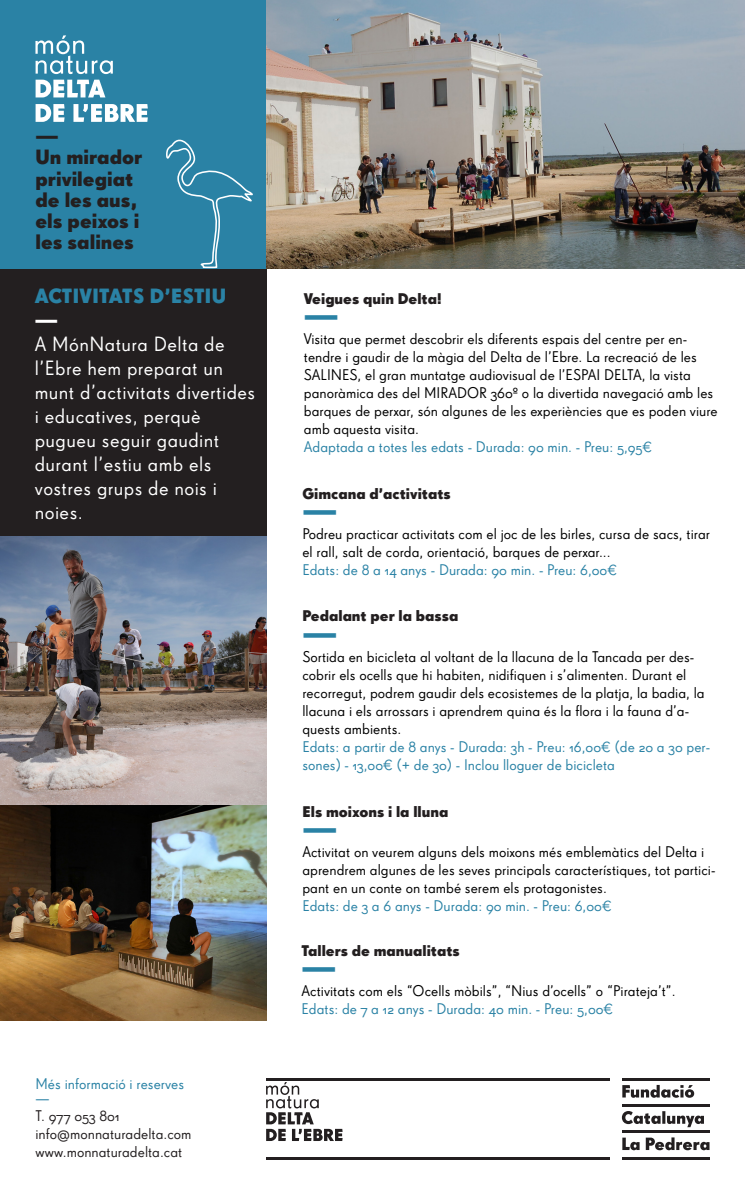
<style>
.page{position:relative;width:745px;height:1180px;background:#fff}
.page>*{position:absolute;margin:0;border:0;box-sizing:border-box;transform-origin:0 0}
.t1{font:700 30px "Super Grotesk A";color:#2a82a5}
.t2{font:20px/24px "Super Grotesk A";letter-spacing:.02em;color:#fff}
.t3{font:700 20px "Super Grotesk A";color:#231f20}
.t4{font:700 20px "Super Grotesk A";letter-spacing:.02em;color:#2a82a5}
.t5{font:15px/18px "Super Grotesk A";color:#000}
.t6{font:15px/18px "Super Grotesk A";color:#2a82a5}
.t7{font:700 15px "Super Grotesk A";color:#231f20}
.t8{font:15px "Super Grotesk A";color:#231f20}
.s1{font-weight:700}
</style>
<div class="page">
<div style="left:0;top:268px;width:266px;height:268px;background:#231f20"></div>
<img style="left:0;top:536px;width:266px;height:484px">
<svg style="left:622px;top:1085px;width:71px;height:13px"></svg>
<hr style="left:622px;top:1078px;width:87px;height:3px;background:#231f20">
<hr style="left:622px;top:1104px;width:87px;height:3px;background:#231f20">
<hr style="left:622px;top:1131px;width:87px;height:2px;background:#231f20">
<hr style="left:622px;top:1157px;width:87px;height:2px;background:#231f20">
<svg style="left:622px;top:1137px;width:87px;height:13px"></svg>
<svg style="left:621px;top:1111px;width:82px;height:16px"></svg>
<hr style="left:266px;top:1078px;width:343px;height:3px;background:#231f20">
<hr style="left:266px;top:1157px;width:343px;height:2px;background:#231f20">
<div style="left:0;top:0;width:266px;height:269px;background:#2a82a5"></div>
<svg style="left:166px;top:139px;width:87px;height:130px"></svg>
<svg style="left:36px;top:80px;width:69px;height:17px"></svg>
<svg style="left:36px;top:104px;width:28px;height:18px"></svg>
<svg style="left:73px;top:104px;width:75px;height:18px"></svg>
<svg style="left:35px;top:35px;width:78px;height:39px"></svg>
<img style="left:266px;top:0;width:478px;height:268px">
<svg style="left:266px;top:1082px;width:76px;height:59px"></svg>
<p class="t3" style="left:35px;top:123px;width:25px">—</p>
<p class="t3" style="left:35px;top:145px;width:108px">Un mirador</p>
<p class="t3" style="left:35px;top:166px;width:99px">privilegiat</p>
<p class="t3" style="left:35px;top:187px;width:104px">de les aus,</p>
<p class="t3" style="left:35px;top:208px;width:106px">els peixos i</p>
<p class="t3" style="left:35px;top:230px;width:100px">les salines</p>
<p class="t4" style="left:35px;top:284px;width:193px">ACTIVITATS D’ESTIU</p>
<p class="t2" style="left:35px;top:308px;width:222px"><span class="s1">—<br></span>A MónNatura Delta de l’Ebre hem preparat un munt d’activitats divertides i educatives, perquè pugueu seguir gaudint durant l’estiu amb els vostres grups de nois i noies.</p>
<p class="t6" style="left:35px;top:1075px;width:150px">Més informació i reserves</p>
<p class="t6" style="left:35px;top:1089px;width:16px">—</p>
<p class="t8" style="left:35px;top:1107px;width:86px">T. 977 053 801</p>
<p class="t8" style="left:35px;top:1125px;width:157px">info@monnaturadelta.com</p>
<p class="t8" style="left:35px;top:1143px;width:148px">www.monnaturadelta.cat</p>
<p class="t7" style="left:304px;top:289px;width:139px">Veigues quin Delta!</p>
<p class="t1" style="left:304px;top:297px;width:36px">—</p>
<p class="t5" style="left:304px;top:330px;width:415px">Visita que permet descobrir els diferents espais del centre per en&shy;tendre i gaudir de la màgia del Delta de l’Ebre. La recreació de les SALINES, el gran muntatge audiovisual de l’ESPAI DELTA, la vista panoràmica des del MIRADOR 360º o la divertida navegació amb les barques de perxar, són algunes de les experiències que es poden viure amb aquesta visita.</p>
<p class="t6" style="left:304px;top:438px;width:349px">Adaptada a totes les edats - Durada: 90 min. - Preu: 5,95€</p>
<p class="t7" style="left:302px;top:484px;width:150px">Gimcana d’activitats</p>
<p class="t1" style="left:302px;top:492px;width:36px">—</p>
<p class="t5" style="left:302px;top:525px;width:409px">Podreu practicar activitats com el joc de les birles, cursa de sacs, tirar el rall, salt de corda, orientació, barques de perxar...</p>
<p class="t6" style="left:302px;top:561px;width:316px">Edats: de 8 a 14 anys - Durada: 90 min. - Preu: 6,00€</p>
<p class="t7" style="left:302px;top:607px;width:157px">Pedalant per la bassa</p>
<p class="t1" style="left:302px;top:615px;width:36px">—</p>
<p class="t5" style="left:302px;top:648px;width:403px">Sortida en bicicleta al voltant de la llacuna de la Tancada per des&shy;cobrir els ocells que hi habiten, nidifiquen i s’alimenten. Durant el recorregut, podrem gaudir dels ecosistemes de la platja, la badia, la llacuna i els arrossars i aprendrem quina és la flora i la fauna d’a&shy;quests ambients.</p>
<p class="t6" style="left:302px;top:738px;width:409px">Edats: a partir de 8 anys - Durada: 3h - Preu: 16,00€ (de 20 a 30 per&shy;sones) - 13,00€ (+ de 30) - Inclou lloguer de bicicleta</p>
<p class="t7" style="left:302px;top:802px;width:147px">Els moixons i la lluna</p>
<p class="t1" style="left:302px;top:810px;width:36px">—</p>
<p class="t5" style="left:302px;top:843px;width:414px">Activitat on veurem alguns dels moixons més emblemàtics del Delta i aprendrem algunes de les seves principals característiques, tot partici&shy;pant en un conte on també serem els protagonistes.</p>
<p class="t6" style="left:302px;top:897px;width:311px">Edats: de 3 a 6 anys - Durada: 90 min. - Preu: 6,00€</p>
<p class="t7" style="left:301px;top:941px;width:160px">Tallers de manualitats</p>
<p class="t1" style="left:301px;top:949px;width:36px">—</p>
<p class="t5" style="left:301px;top:982px;width:375px">Activitats com els “Ocells mòbils”, “Nius d’ocells” o “Pirateja’t”.</p>
<p class="t6" style="left:301px;top:1000px;width:313px">Edats: de 7 a 12 anys - Durada: 40 min. - Preu: 5,00€</p>
</div>
